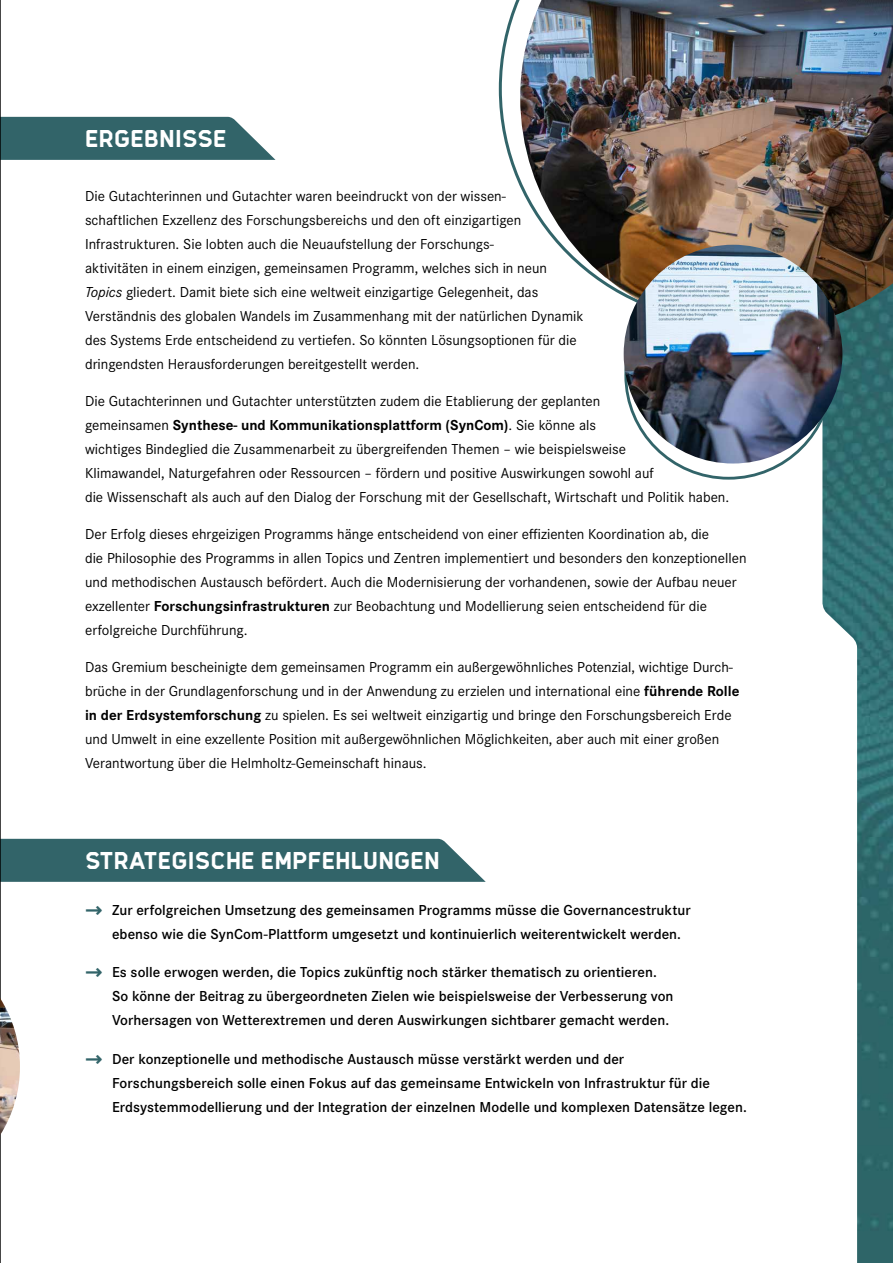
<style>
.page{position:relative;width:893px;height:1263px;background:#fff}
.page>*{position:absolute;margin:0;border:0;box-sizing:border-box;transform-origin:0 0}
.t1{font:700 24px "Hermann";color:#fff}
.t2{font:15px/24px "Corporate S";color:#000}
.t3{font:600 15px/24px "Corporate S";letter-spacing:.005em;color:#000}
.s1{font-style:italic}
.s2{font-weight:700}
.s3{font-family:"Hermann";font-weight:700;font-size:16.5px;color:#326469}
</style>
<div class="page">
<img style="left:857px;top:323px;width:36px;height:940px">
<svg style="left:635px;top:323px;width:222px;height:323px"></svg>
<svg style="left:1px;top:117px;width:274px;height:43px;background:#427074"></svg>
<div style="left:1px;top:839px;width:485px;height:43px;background:#326469"></div>
<hr style="left:0;top:0;width:1px;height:1263px;background:#000">
<svg style="left:499px;top:0;width:394px;height:323px"></svg>
<img style="left:520px;top:0;width:373px;height:316px">
<svg style="left:0;top:937px;width:1px;height:255px"></svg>
<img style="left:624px;top:245px;width:218px;height:218px;border-radius:109px">
<img style="left:0;top:998px;width:20px;height:137px">
<h1 class="t1" style="left:85px;top:125px;width:143px">ERGEBNISSE</h1>
<p class="t2" style="left:85px;top:184px;width:500px">Die Gutachterinnen und Gutachter waren beeindruckt von der wissen-<br>schaftlichen Exzellenz des Forschungsbereichs und den oft einzigartigen Infrastrukturen. Sie lobten auch die Neuaufstellung der Forschungs-<br>aktivitäten in einem einzigen, gemeinsamen Programm, welches sich in neun <span class="s1">Topics</span> gliedert. Damit biete sich eine weltweit einzigartige Gelegenheit, das Verständnis des globalen Wandels im Zusammenhang mit der natürlichen Dynamik des Systems Erde entscheidend zu vertiefen. So könnten Lösungsoptionen für die dringendsten Herausforderungen bereitgestellt werden.</p>
<p class="t2" style="left:85px;top:389px;width:646px">Die Gutachterinnen und Gutachter unterstützten zudem die Etablierung der geplanten<br>gemeinsamen <span class="s2">Synthese- und Kommunikationsplattform (SynCom)</span>. Sie könne als<br>wichtiges Bindeglied die Zusammenarbeit zu übergreifenden Themen – wie beispielsweise<br>Klimawandel, Naturgefahren oder Ressourcen – fördern und positive Auswirkungen sowohl auf<br>die Wissenschaft als auch auf den Dialog der Forschung mit der Gesellschaft, Wirtschaft und Politik haben.</p>
<p class="t2" style="left:85px;top:521px;width:663px">Der Erfolg dieses ehrgeizigen Programms hänge entscheidend von einer effizienten Koordination ab, die<br>die Philosophie des Programms in allen Topics und Zentren implementiert und besonders den konzeptionellen und methodischen Austausch befördert. Auch die Modernisierung der vorhandenen, sowie der Aufbau neuer exzellenter <span class="s2">Forschungsinfrastrukturen</span> zur Beobachtung und Modellierung seien entscheidend für die erfolgreiche Durchführung.</p>
<p class="t2" style="left:85px;top:654px;width:656px">Das Gremium bescheinigte dem gemeinsamen Programm ein außergewöhnliches Potenzial, wichtige Durch&shy;brüche in der Grundlagenforschung und in der Anwendung zu erzielen und international eine <span class="s2">führende Rolle in der Erdsystemforschung</span> zu spielen. Es sei weltweit einzigartig und bringe den Forschungsbereich Erde und Umwelt in eine exzellente Position mit außergewöhnlichen Möglichkeiten, aber auch mit einer großen Verantwortung über die Helmholtz-Gemeinschaft hinaus.</p>
<h1 class="t1" style="left:85px;top:847px;width:356px">STRATEGISCHE EMPFEHLUNGEN</h1>
<p class="t3" style="left:112px;top:898px;width:580px;text-indent:-27px"><span class="s3">∫</span> Zur erfolgreichen Umsetzung des gemeinsamen Programms müsse die Governancestruktur ebenso wie die SynCom-Plattform umgesetzt und kontinuierlich weiterentwickelt werden.</p>
<p class="t3" style="left:112px;top:960px;width:563px;text-indent:-27px"><span class="s3">∫</span> Es solle erwogen werden, die Topics zukünftig noch stärker thematisch zu orientieren.<br>So könne der Beitrag zu übergeordneten Zielen wie beispielsweise der Verbesserung von<br>Vorhersagen von Wetterextremen und deren Auswirkungen sichtbarer gemacht werden.</p>
<p class="t3" style="left:112px;top:1046px;width:636px;text-indent:-27px"><span class="s3">∫</span> Der konzeptionelle und methodische Austausch müsse verstärkt werden und der<br>Forschungsbereich solle einen Fokus auf das gemeinsame Entwickeln von Infrastruktur für die<br>Erdsystemmodellierung und der Integration der einzelnen Modelle und komplexen Datensätze legen.</p>
</div>
